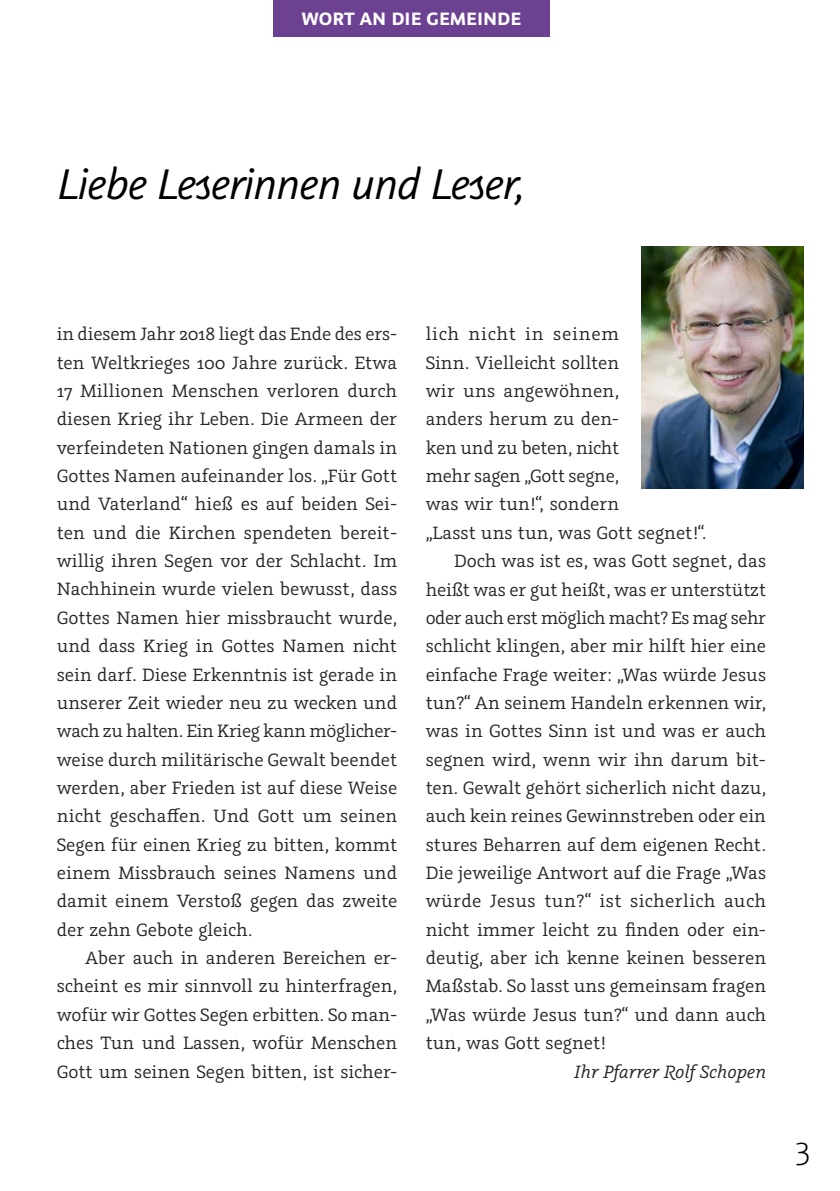
<style>
.page{position:relative;width:840px;height:1191px;background:#fff}
.page>*{position:absolute;margin:0;border:0;box-sizing:border-box;transform-origin:0 0}
.t1{font:italic 48px "Graublau Sans";letter-spacing:-.035em;color:#000}
.t2{font:300 36px "Graublau Sans";color:#000}
.t3{font:20px/28.4px "Graublau Slab";color:#000;text-align:justify}
.t4{font:20px "Graublau Slab";letter-spacing:-.02em;color:#000}
.t5{font:20px "Graublau Slab";letter-spacing:.02em;color:#000}
.t6{font:italic 20px "Graublau Slab";color:#000}
.t7{font:20px "Graublau Slab";letter-spacing:.035em;color:#000}
.t8{font:700 20px "Graublau Sans";color:#fff}
</style>
<div class="page">
<div style="left:273px;top:0;width:276px;height:36px;background:#6c4192"></div>
<img style="left:641px;top:247px;width:161px;height:241px">
<p class="t8" style="left:302px;top:6px;width:220px">WORT AN DIE GEMEINDE</p>
<h1 class="t1" style="left:57px;top:156px;width:470px">Liebe Leserinnen und Leser,</h1>
<p class="t3" style="left:57px;top:319px;width:342px">in diesem Jahr 2018 liegt das Ende des ers&shy;ten Weltkrieges 100 Jahre zurück. Etwa 17 Millionen Menschen verloren durch diesen Krieg ihr Leben. Die Armeen der verfeindeten Nationen gingen damals in Gottes Namen aufeinander los. „Für Gott und Vaterland“ hieß es auf beiden Sei&shy;ten und die Kirchen spendeten bereit&shy;willig ihren Segen vor der Schlacht. Im Nachhinein wurde vielen bewusst, dass Gottes Namen hier missbraucht wurde, und dass Krieg in Gottes Namen nicht sein darf. Diese Erkenntnis ist gerade in unserer Zeit wieder neu zu wecken und wach zu halten. Ein Krieg kann möglicher&shy;weise durch militärische Gewalt beendet werden, aber Frieden ist auf diese Weise nicht geschaffen. Und Gott um seinen Segen für einen Krieg zu bitten, kommt einem Missbrauch seines Namens und damit einem Verstoß gegen das zweite der zehn Gebote gleich.</p>
<p class="t3" style="left:57px;top:943px;width:342px;text-indent:28px">Aber auch in anderen Bereichen er&shy;scheint es mir sinnvoll zu hinterfragen, wofür wir Gottes Segen erbitten. So man&shy;ches Tun und Lassen, wofür Menschen Gott um seinen Segen bitten, ist sicher-</p>
<p class="t7" style="left:425px;top:322px;width:195px">lich nicht in seinem</p>
<p class="t3" style="left:425px;top:348px;width:195px">Sinn. Vielleicht sollten</p>
<p class="t3" style="left:425px;top:376px;width:195px">wir uns angewöhnen,</p>
<p class="t3" style="left:425px;top:404px;width:195px">anders herum zu den-</p>
<p class="t3" style="left:425px;top:433px;width:195px">ken und zu beten, nicht</p>
<p class="t3" style="left:425px;top:461px;width:195px">mehr sagen „Gott segne,</p>
<p class="t3" style="left:425px;top:490px;width:195px">was wir tun!“, sondern</p>
<p class="t3" style="left:425px;top:518px;width:282px">„Lasst uns tun, was Gott segnet!“.</p>
<p class="t3" style="left:454px;top:546px;width:313px">Doch was ist es, was Gott segnet, das</p>
<p class="t3" style="left:425px;top:575px;width:342px">heißt was er gut heißt, was er unterstützt</p>
<p class="t4" style="left:425px;top:605px;width:342px">oder auch erst möglich macht? Es mag sehr</p>
<p class="t3" style="left:425px;top:631px;width:342px">schlicht klingen, aber mir hilft hier eine</p>
<p class="t3" style="left:425px;top:660px;width:342px">einfache Frage weiter: „Was würde Jesus</p>
<p class="t3" style="left:425px;top:688px;width:342px">tun?“ An seinem Handeln erkennen wir,</p>
<p class="t3" style="left:425px;top:716px;width:342px">was in Gottes Sinn ist und was er auch</p>
<p class="t3" style="left:425px;top:745px;width:342px">segnen wird, wenn wir ihn darum bit-</p>
<p class="t3" style="left:425px;top:773px;width:342px">ten. Gewalt gehört sicherlich nicht dazu,</p>
<p class="t3" style="left:425px;top:801px;width:341px">auch kein reines Gewinnstreben oder ein</p>
<p class="t3" style="left:425px;top:830px;width:342px">stures Beharren auf dem eigenen Recht.</p>
<p class="t3" style="left:425px;top:858px;width:342px">Die jeweilige Antwort auf die Frage „Was</p>
<p class="t5" style="left:425px;top:889px;width:342px">würde Jesus tun?“ ist sicherlich auch</p>
<p class="t3" style="left:425px;top:915px;width:342px">nicht immer leicht zu finden oder ein-</p>
<p class="t3" style="left:425px;top:943px;width:342px">deutig, aber ich kenne keinen besseren</p>
<p class="t3" style="left:425px;top:971px;width:342px">Maßstab. So lasst uns gemeinsam fragen</p>
<p class="t3" style="left:425px;top:1000px;width:342px">„Was würde Jesus tun?“ und dann auch</p>
<p class="t3" style="left:425px;top:1028px;width:181px">tun, was Gott segnet!</p>
<p class="t6" style="left:574px;top:1060px;width:193px">Ihr Pfarrer Rolf Schopen</p>
<h2 class="t2" style="left:795px;top:1126px;width:16px">3</h2>
</div>
